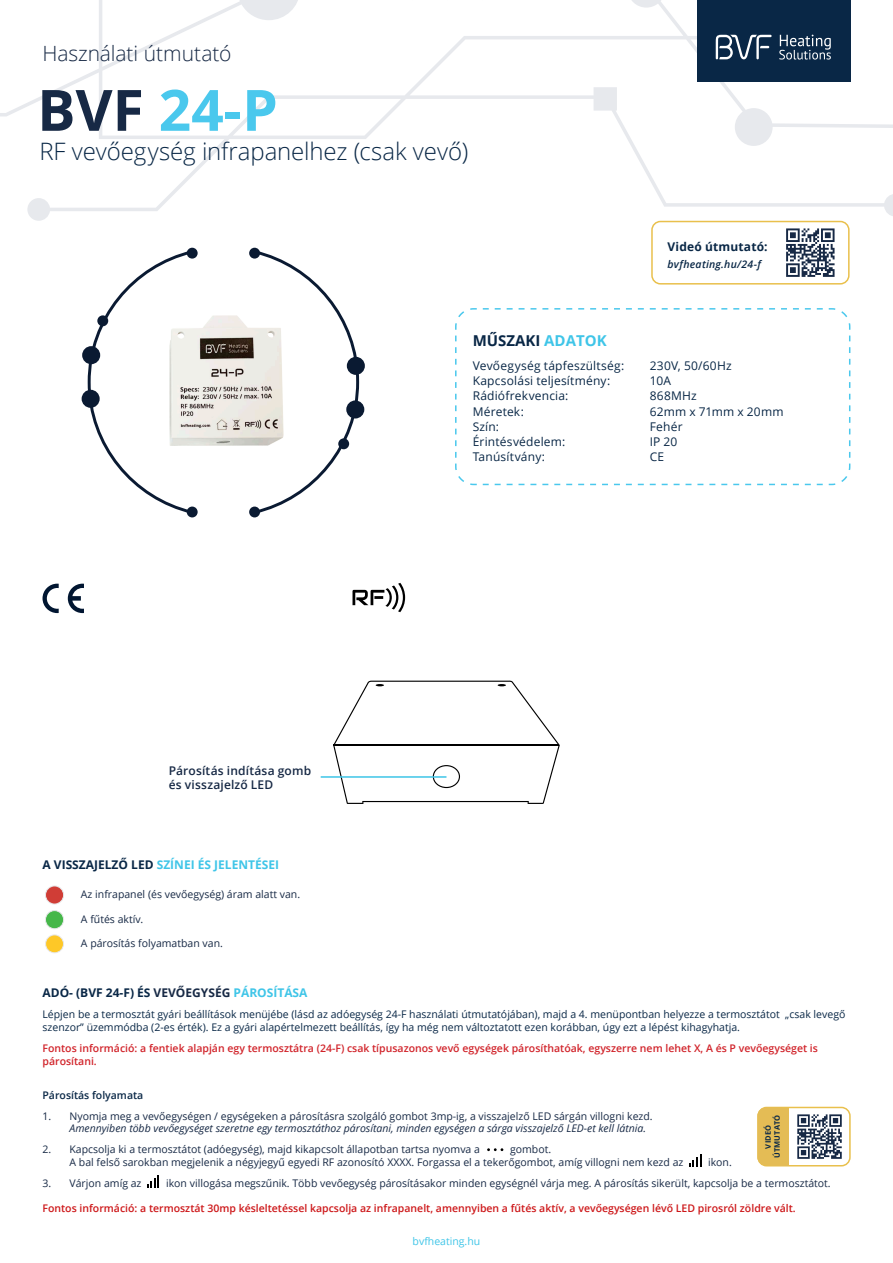
<style>
.page{position:relative;width:893px;height:1263px;background:#fff}
.page>*{position:absolute;margin:0;border:0;box-sizing:border-box;transform-origin:0 0}
.t1{font:700 57px "Open Sans";color:#4ac8ed}
.t2{font:300 24px "Open Sans";letter-spacing:-.005em;color:#092746}
.t3{font:300 21px "Open Sans";letter-spacing:-.005em;color:#172945}
.t4{font:700 15px "Open Sans";color:#092746}
.t5{font:12px "Open Sans";letter-spacing:.015em;color:#092746}
.t6{font:700 12px "Open Sans";color:#092746}
.t7{font:600 12px "Open Sans";letter-spacing:.015em;color:#172945}
.t8{font:700 12px "Open Sans";color:#3fc5e8}
.t9{font:10.5px/12.6px "Open Sans";color:#172945}
.t10{font:10.5px/12.6px "Open Sans";color:#092746}
.t11{font:italic 10.5px/12.6px "Open Sans";color:#172945}
.t12{font:600 10.5px/12.6px "Open Sans";color:#d1232a}
.t13{font:600 10.5px "Open Sans";color:#cd1719}
.t14{font:italic 600 10.5px "Open Sans";letter-spacing:.02em;color:#092746}
.t15{font:600 10.5px "Open Sans";color:#092746}
.t16{font:10.5px "Open Sans";color:#3fc5e8}
.t17{font:700 7.5px/9px "Open Sans";letter-spacing:.03em;color:#092746;text-align:center}
.s1{color:#172945}
.s2{color:#3fc5e8}
.s3{color:#092746}
.s4{font-style:normal}
</style>
<div class="page">
<svg style="left:0;top:0;width:893px;height:221px"></svg>
<div style="left:697px;top:0;width:153px;height:82px;background:#092746"></div>
<svg style="left:779px;top:35px;width:52px;height:25px"></svg>
<svg style="left:716px;top:35px;width:56px;height:24px"></svg>
<svg style="left:88px;top:250px;width:104px;height:264px"></svg>
<div style="left:187px;top:248px;width:11px;height:11px;background:#0a1a32;border-radius:50%"></div>
<div style="left:97px;top:315px;width:11px;height:11px;background:#0a1a32;border-radius:50%"></div>
<div style="left:82px;top:346px;width:18px;height:18px;background:#0a1a32;border-radius:50%"></div>
<div style="left:82px;top:390px;width:18px;height:18px;background:#0a1a32;border-radius:50%"></div>
<div style="left:187px;top:507px;width:11px;height:10px;background:#0a1a32;border-radius:50%"></div>
<svg style="left:255px;top:250px;width:104px;height:263px"></svg>
<div style="left:249px;top:248px;width:11px;height:11px;background:#0a1a32;border-radius:50%"></div>
<div style="left:338px;top:438px;width:11px;height:11px;background:#0a1a32;border-radius:50%"></div>
<div style="left:346px;top:400px;width:18px;height:18px;background:#0a1a32;border-radius:50%"></div>
<div style="left:347px;top:357px;width:18px;height:18px;background:#0a1a32;border-radius:50%"></div>
<div style="left:249px;top:507px;width:11px;height:10px;background:#0a1a32;border-radius:50%"></div>
<svg style="left:43px;top:584px;width:16px;height:29px"></svg>
<svg style="left:68px;top:584px;width:16px;height:29px"></svg>
<img style="left:169px;top:316px;width:114px;height:129px">
<svg style="left:455px;top:308px;width:396px;height:178px"></svg>
<svg style="left:352px;top:583px;width:53px;height:29px"></svg>
<div style="left:651px;top:221px;width:199px;height:64px;border:2px solid #e9c04c;border-radius:9px"></div>
<svg style="left:786px;top:228px;width:48px;height:49px"></svg>
<svg style="left:333px;top:680px;width:227px;height:124px"></svg>
<hr style="left:334px;top:745px;width:225px;height:1px;background:#000">
<hr style="left:321px;top:776px;width:125px;height:2px;background:#3fc5e8">
<div style="left:45px;top:886px;width:19px;height:18px;background:#d03d36;border-radius:50%"></div>
<div style="left:45px;top:885px;width:19px;height:19px;border:1px solid #e6e7e9;border-radius:50%"></div>
<div style="left:45px;top:910px;width:19px;height:19px;background:#45b749;border-radius:50%"></div>
<div style="left:45px;top:910px;width:19px;height:19px;border:1px solid #e6e7e9;border-radius:50%"></div>
<div style="left:46px;top:935px;width:17px;height:18px;background:#fec827;border-radius:50%"></div>
<div style="left:45px;top:934px;width:19px;height:19px;border:1px solid #e6e7e9;border-radius:50%"></div>
<svg style="left:689px;top:1154px;width:12px;height:12px"></svg>
<svg style="left:147px;top:1175px;width:12px;height:13px"></svg>
<svg style="left:487px;top:1148px;width:16px;height:3px"></svg>
<div style="left:757px;top:1107px;width:94px;height:59px;border:2px solid #e9c04c;border-radius:9px"></div>
<svg style="left:797px;top:1114px;width:45px;height:45px"></svg>
<div style="left:757px;top:1107px;width:32px;height:58px;background:#e4bc55;border-radius:9px"></div>
<div style="left:774px;top:1108px;width:15px;height:57px;background:#e4bc55"></div>
<h3 class="t3" style="left:43px;top:39px;width:191px">Használati útmutató</h3>
<p class="t1" style="left:37px;top:70px;width:242px"><span class="s1">BVF</span> 24-P</p>
<p class="t2" style="left:39px;top:135px;width:430px">RF vevőegység infrapanelhez (csak vevő)</p>
<p class="t6" style="left:667px;top:238px;width:102px">Videó útmutató:</p>
<p class="t14" style="left:667px;top:257px;width:95px">bvfheating.hu/24-f</p>
<p class="t7" style="left:169px;top:762px;width:144px">Párosítás indítása gomb</p>
<p class="t7" style="left:169px;top:776px;width:106px">és visszajelző LED</p>
<p class="t4" style="left:473px;top:330px;width:135px">MŰSZAKI <span class="s2">ADATOK</span></p>
<p class="t5" style="left:473px;top:357px;width:153px">Vevőegység tápfeszültség:</p>
<p class="t5" style="left:650px;top:357px;width:83px">230V, 50/60Hz</p>
<p class="t5" style="left:473px;top:373px;width:139px">Kapcsolási teljesítmény:</p>
<p class="t5" style="left:650px;top:373px;width:23px">10A</p>
<p class="t5" style="left:473px;top:388px;width:97px">Rádiófrekvencia:</p>
<p class="t5" style="left:650px;top:388px;width:49px">868MHz</p>
<p class="t5" style="left:473px;top:403px;width:53px">Méretek:</p>
<p class="t5" style="left:650px;top:403px;width:135px">62mm x 71mm x 20mm</p>
<p class="t5" style="left:473px;top:418px;width:28px">Szín:</p>
<p class="t5" style="left:650px;top:418px;width:34px">Fehér</p>
<p class="t5" style="left:473px;top:434px;width:94px">Érintésvédelem:</p>
<p class="t5" style="left:650px;top:434px;width:29px">IP 20</p>
<p class="t5" style="left:473px;top:449px;width:74px">Tanúsítvány:</p>
<p class="t5" style="left:650px;top:449px;width:16px">CE</p>
<p class="t8" style="left:43px;top:856px;width:238px"><span class="s3">A VISSZAJELZŐ LED</span> SZÍNEI ÉS JELENTÉSEI</p>
<p class="t9" style="left:81px;top:888px;width:221px">Az infrapanel (és vevőegység) áram alatt van.</p>
<p class="t9" style="left:81px;top:913px;width:64px">A fűtés aktív.</p>
<p class="t9" style="left:81px;top:937px;width:144px">A párosítás folyamatban van.</p>
<p class="t6" style="left:43px;top:984px;width:266px">ADÓ- (BVF 24-F) ÉS <span class="s1">VEVŐEGYSÉG</span> <span class="s2">PÁROSÍTÁSA</span></p>
<p class="t10" style="left:43px;top:1008px;width:804px">Lépjen be a termosztát gyári beállítások menüjébe (lásd az adóegység 24-F használati útmutatójában), majd a 4. menüpontban helyezze a termosztátot „csak levegő szenzor” üzemmódba (2-es érték). Ez a gyári alapértelmezett beállítás, így ha még nem változtatott ezen korábban, úgy ezt a lépést kihagyhatja.</p>
<p class="t12" style="left:43px;top:1042px;width:777px">Fontos információ: a fentiek alapján egy termosztátra (24-F) csak típusazonos vevő egységek párosíthatóak, egyszerre nem lehet X, A és P vevőegységet is párosítani.</p>
<p class="t15" style="left:43px;top:1087px;width:102px">Párosítás folyamata</p>
<p class="t11" style="left:70px;top:1109px;width:585px;text-indent:-27px"><span class="s4">1. Nyomja meg a vevőegységen / egységeken a párosításra szolgáló gombot 3mp-ig, a visszajelző LED sárgán villogni kezd.<br></span>Amennyiben több vevőegységet szeretne egy termosztáthoz párosítani, minden egységen a sárga visszajelző LED-et kell látnia.</p>
<p class="t9" style="left:43px;top:1143px;width:439px">2. Kapcsolja ki a termosztátot (adóegység), majd kikapcsolt állapotban tartsa nyomva a</p>
<p class="t17" style="left:763px;top:1158px;width:45px;rotate:-90deg">VIDEÓ<br>ÚTMUTATÓ</p>
<p class="t9" style="left:70px;top:1143px;width:615px;text-indent:440px">gombot.<br>A bal felső sarokban megjelenik a négyjegyű egyedi RF azonosító XXXX. Forgassa el a tekerőgombot, amíg villogni nem kezd az</p>
<p class="t9" style="left:708px;top:1155px;width:25px">ikon.</p>
<p class="t9" style="left:43px;top:1177px;width:101px">3. Várjon amíg az</p>
<p class="t9" style="left:166px;top:1177px;width:666px">ikon villogása megszűnik. Több vevőegység párosításakor minden egységnél várja meg. A párosítás sikerült, kapcsolja be a termosztátot.</p>
<p class="t13" style="left:43px;top:1201px;width:755px">Fontos információ: a termosztát 30mp késleltetéssel kapcsolja az infrapanelt, amennyiben a fűtés aktív, a vevőegységen lévő LED pirosról zöldre vált.</p>
<p class="t16" style="left:413px;top:1234px;width:69px">bvfheating.hu</p>
</div>
